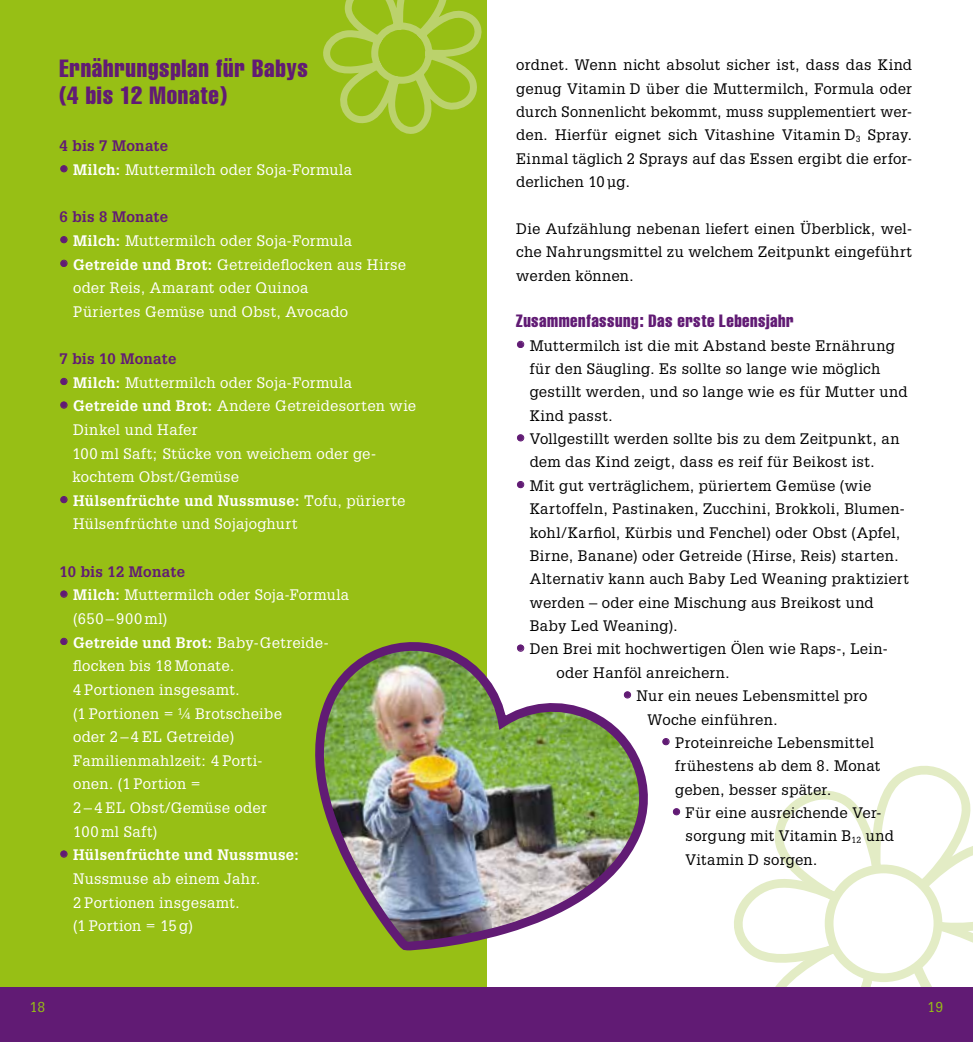
<style>
.page{position:relative;width:973px;height:1042px;background:#fff}
.page>*{position:absolute;margin:0;border:0;box-sizing:border-box;transform-origin:0 0}
.t1{font:extra-condensed 24.5px/27.1px "Helvetica";letter-spacing:.03em;color:#611b74}
.t2{font:extra-condensed 17.5px "Helvetica";letter-spacing:.03em;color:#611b74}
.t3{font:14.88px/23.4px "Glypha LT Std";letter-spacing:.02em;color:#000}
.t4{font:14.88px/23.6px "Glypha LT Std";letter-spacing:.02em;color:#fff}
.t5{font:700 14.88px "Glypha LT Std";letter-spacing:.02em;color:#611b74}
.t6{font:14px "Glypha LT Std";color:#97bf15}
.s1{font-family:"Helvetica";font-stretch:extra-condensed;font-size:17.5px;color:#611b74}
.s2{font-weight:700}
</style>
<div class="page">
<div style="left:0;top:0;width:486px;height:1042px;background:#97bf15"></div>
<svg style="left:61px;top:166px;width:6px;height:6px"></svg>
<div style="left:61px;top:236px;width:6px;height:7px;border:1px solid #611b74;border-radius:50%"></div>
<svg style="left:61px;top:260px;width:6px;height:6px"></svg>
<div style="left:61px;top:378px;width:6px;height:7px;border:1px solid #611b74;border-radius:50%"></div>
<svg style="left:61px;top:402px;width:6px;height:6px"></svg>
<div style="left:61px;top:496px;width:6px;height:7px;border:1px solid #611b74;border-radius:50%"></div>
<svg style="left:61px;top:591px;width:6px;height:6px"></svg>
<svg style="left:61px;top:638px;width:6px;height:6px"></svg>
<svg style="left:61px;top:851px;width:6px;height:6px"></svg>
<svg style="left:734px;top:766px;width:238px;height:221px"></svg>
<div style="left:829px;top:869px;width:108px;height:108px;background:#fff;border-radius:50%"></div>
<div style="left:824px;top:864px;width:118px;height:118px;border:9px solid #e3ecc5;border-radius:50%"></div>
<svg style="left:323px;top:0;width:164px;height:142px"></svg>
<div style="left:517px;top:341px;width:6px;height:7px;border:1px solid #611b74;border-radius:50%"></div>
<svg style="left:517px;top:435px;width:6px;height:6px"></svg>
<div style="left:517px;top:481px;width:6px;height:7px;border:1px solid #611b74;border-radius:50%"></div>
<div style="left:662px;top:738px;width:7px;height:7px;border:1px solid #611b74;border-radius:50%"></div>
<div style="left:673px;top:808px;width:6px;height:7px;border:1px solid #611b74;border-radius:50%"></div>
<div style="left:0;top:987px;width:972px;height:55px;background:#611b74"></div>
<img style="left:315px;top:622px;width:333px;height:336px">
<h1 class="t1" style="left:60px;top:54px;width:250px">Ernährungsplan für Babys (4 bis 12 Monate)</h1>
<p class="t5" style="left:60px;top:137px;width:110px">4 bis 7 Monate</p>
<p class="t4" style="left:60px;top:158px;width:294px"><span class="s1">•</span> <span class="s2">Milch:</span> Muttermilch oder Soja-Formula</p>
<p class="t5" style="left:60px;top:208px;width:110px">6 bis 8 Monate</p>
<p class="t4" style="left:60px;top:228px;width:294px"><span class="s1">•</span> <span class="s2">Milch:</span> Muttermilch oder Soja-Formula</p>
<p class="t4" style="left:73px;top:252px;width:334px;text-indent:-13px"><span class="s1">•</span> <span class="s2">Getreide und Brot:</span> Getreideflocken aus Hirse oder Reis, Amarant oder Quinoa<br>Püriertes Gemüse und Obst, Avocado</p>
<p class="t5" style="left:60px;top:349px;width:118px">7 bis 10 Monate</p>
<p class="t4" style="left:60px;top:370px;width:294px"><span class="s1">•</span> <span class="s2">Milch:</span> Muttermilch oder Soja-Formula</p>
<p class="t4" style="left:72px;top:394px;width:345px;text-indent:-13px"><span class="s1">•</span> <span class="s2">Getreide und Brot:</span> Andere Getreidesorten wie<br>Dinkel und Hafer<br>100 ml Saft; Stücke von weichem oder ge&shy;kochtem Obst/Gemüse</p>
<p class="t4" style="left:73px;top:488px;width:334px;text-indent:-13px"><span class="s1">•</span> <span class="s2">Hülsenfrüchte und Nussmuse:</span> Tofu, pürierte<br>Hülsenfrüchte und Sojajoghurt</p>
<p class="t5" style="left:60px;top:562px;width:127px">10 bis 12 Monate</p>
<p class="t4" style="left:73px;top:583px;width:277px;text-indent:-13px"><span class="s1">•</span> <span class="s2">Milch:</span> Muttermilch oder Soja-Formula (650–900ml)</p>
<p class="t4" style="left:73px;top:630px;width:257px;text-indent:-13px"><span class="s1">•</span> <span class="s2">Getreide und Brot:</span> Baby-Getreide&shy;flocken bis 18 Monate.<br>4 Portionen insgesamt.<br>(1 Portionen = ¼ Brotscheibe<br>oder 2 – 4 EL Getreide)<br>Familienmahlzeit: 4 Porti-<br>onen. (1 Portion =<br>2 – 4 EL Obst/Gemüse oder<br>100 ml Saft)</p>
<p class="t4" style="left:73px;top:843px;width:227px;text-indent:-13px"><span class="s1">•</span> <span class="s2">Hülsenfrüchte und Nussmuse:<br></span>Nussmuse ab einem Jahr.<br>2 Portionen insgesamt.<br>(1 Portion = 15 g)</p>
<p class="t3" style="left:516px;top:53px;width:397px;text-align:justify">ordnet. Wenn nicht absolut sicher ist, dass das Kind genug Vitamin D über die Muttermilch, Formula oder durch Sonnenlicht bekommt, muss supplementiert wer&shy;den. Hierfür eignet sich Vitashine Vitamin D<sub>3</sub> Spray.<br>Einmal täglich 2 Sprays auf das Essen ergibt die erfor&shy;derlichen 10 µg.</p>
<p class="t3" style="left:516px;top:216px;width:397px;text-align:justify">Die Aufzählung nebenan liefert einen Überblick, wel&shy;che Nahrungsmittel zu welchem Zeitpunkt eingeführt werden können.</p>
<p class="t2" style="left:516px;top:310px;width:279px">Zusammenfassung: Das erste Lebensjahr</p>
<p class="t3" style="left:529px;top:333px;width:379px;text-indent:-13px"><span class="s1">•</span> Muttermilch ist die mit Abstand beste Ernährung für den Säugling. Es sollte so lange wie möglich gestillt werden, und so lange wie es für Mutter und Kind passt.</p>
<p class="t3" style="left:529px;top:427px;width:371px;text-indent:-13px"><span class="s1">•</span> Vollgestillt werden sollte bis zu dem Zeitpunkt, an dem das Kind zeigt, dass es reif für Beikost ist.</p>
<p class="t3" style="left:529px;top:473px;width:380px;text-indent:-13px"><span class="s1">•</span> Mit gut verträglichem, püriertem Gemüse (wie Kartoffeln, Pastinaken, Zucchini, Brokkoli, Blumen&shy;kohl/Karfiol, Kürbis und Fenchel) oder Obst (Apfel, Birne, Banane) oder Getreide (Hirse, Reis) starten.<br>Alternativ kann auch Baby Led Weaning praktiziert werden – oder eine Mischung aus Breikost und Baby Led Weaning).</p>
<p class="t3" style="left:556px;top:637px;width:333px;text-indent:-40px"><span class="s1">•</span> Den Brei mit hochwertigen Ölen wie Raps-, Lein&shy;oder Hanföl anreichern.</p>
<p class="t3" style="left:647px;top:684px;width:221px;text-indent:-24px"><span class="s1">•</span> Nur ein neues Lebensmittel pro<br>Woche einführen.</p>
<p class="t3" style="left:675px;top:730px;width:207px;text-indent:-13px"><span class="s1">•</span> Proteinreiche Lebensmittel frühestens ab dem 8. Monat geben, besser später.</p>
<p class="t3" style="left:685px;top:800px;width:210px;text-indent:-13px"><span class="s1">•</span> Für eine ausreichende Ver&shy;sorgung mit Vitamin B<sub>12</sub> und<br>Vitamin D sorgen.</p>
<p class="t6" style="left:30px;top:999px;width:17px">18</p>
<p class="t6" style="left:927px;top:999px;width:17px">19</p>
</div>
